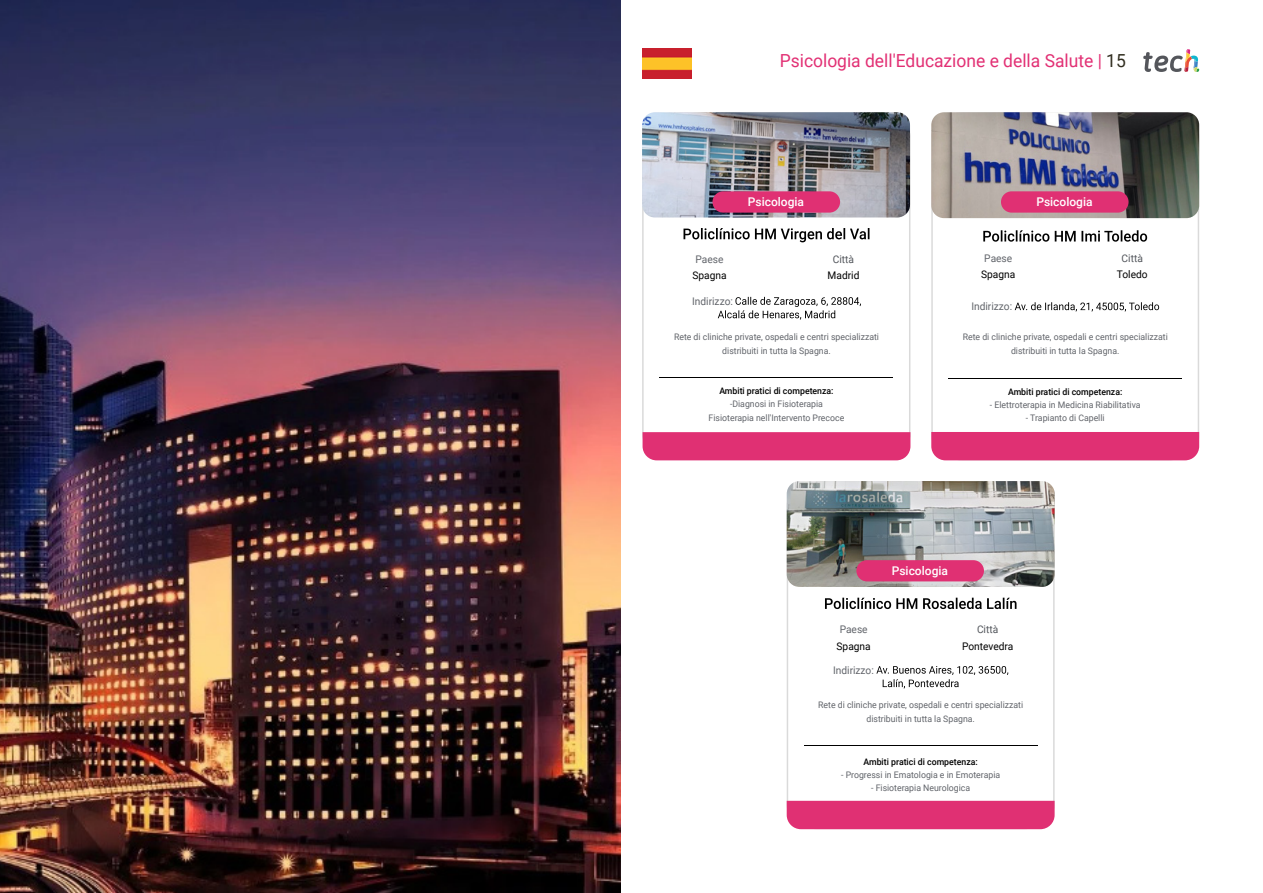
<style>
.page{position:relative;width:1263px;height:893px;background:#fff}
.page>*{position:absolute;margin:0;border:0;box-sizing:border-box;transform-origin:0 0}
.t1{font:18px "Roboto";color:#e23074}
.t2{font:500 12px "Roboto";color:#fff}
.t3{font:10.5px "Roboto";color:#61646a}
.t4{font:10.5px "Roboto";color:#000}
.t5{font:10.5px "Roboto";color:#52555b}
.t6{font:9px/13.5px "Roboto";color:#61646a;text-align:center}
.t7{font:500 9px "Roboto";color:#000}
.s1{color:#312e20}
</style>
<div class="page">
<img style="left:642px;top:49px;width:49px;height:30px">
<svg style="left:1143px;top:49px;width:56px;height:23px"></svg>
<img style="left:0;top:0;width:621px;height:893px">
<svg style="left:642px;top:133px;width:269px;height:317px"></svg>
<img style="left:642px;top:112px;width:268px;height:105px">
<div style="left:642px;top:432px;width:268px;height:28px;background:#e03073"></div>
<hr style="left:659px;top:377px;width:234px;height:1px;background:#000">
<svg style="left:683px;top:228px;width:186px;height:14px"></svg>
<svg style="left:718px;top:297px;width:143px;height:23px"></svg>
<div style="left:712px;top:191px;width:128px;height:22px;background:#e03073;border-radius:11px"></div>
<svg style="left:931px;top:123px;width:269px;height:338px"></svg>
<img style="left:931px;top:112px;width:268px;height:106px">
<div style="left:1001px;top:191px;width:127px;height:22px;background:#e03073;border-radius:11px"></div>
<div style="left:931px;top:432px;width:268px;height:28px;background:#e03073"></div>
<hr style="left:948px;top:379px;width:234px;height:1px;background:#000">
<svg style="left:983px;top:230px;width:164px;height:12px"></svg>
<svg style="left:1015px;top:302px;width:144px;height:10px"></svg>
<svg style="left:786px;top:490px;width:269px;height:340px"></svg>
<img style="left:787px;top:481px;width:267px;height:106px">
<div style="left:856px;top:560px;width:128px;height:21px;background:#e03073;border-radius:11px"></div>
<div style="left:787px;top:801px;width:267px;height:28px;background:#e03073"></div>
<hr style="left:804px;top:745px;width:233px;height:1px;background:#000">
<svg style="left:876px;top:666px;width:132px;height:23px"></svg>
<svg style="left:825px;top:598px;width:191px;height:11px"></svg>
<h1 class="t1" style="left:780px;top:48px;width:348px">Psicologia dell'Educazione e della Salute | <span class="s1">15</span></h1>
<p class="t3" style="left:695px;top:252px;width:29px">Paese</p>
<p class="t4" style="left:692px;top:268px;width:36px">Spagna</p>
<h2 class="t2" style="left:752px;top:193px;width:50px">Generico</h2>
<h2 class="t2" style="left:748px;top:194px;width:58px">Psicologia</h2>
<h2 class="t2" style="left:1036px;top:194px;width:58px">Psicologia</h2>
<p class="t5" style="left:833px;top:252px;width:23px">Città</p>
<p class="t4" style="left:827px;top:268px;width:33px">Madrid</p>
<p class="t3" style="left:984px;top:250px;width:29px">Paese</p>
<p class="t4" style="left:981px;top:267px;width:36px">Spagna</p>
<p class="t5" style="left:1121px;top:250px;width:23px">Città</p>
<p class="t4" style="left:1117px;top:267px;width:32px">Toledo</p>
<p class="t3" style="left:692px;top:294px;width:42px">Indirizzo:</p>
<p class="t6" style="left:674px;top:330px;width:207px">Rete di cliniche private, ospedali e centri specializzati distribuiti in tutta la Spagna.</p>
<p class="t7" style="left:719px;top:385px;width:116px">Ambiti pratici di competenza:</p>
<p class="t6" style="left:709px;top:397px;width:137px">-Diagnosi in Fisioterapia<br>Fisioterapia nell'Intervento Precoce</p>
<p class="t3" style="left:971px;top:299px;width:42px">Indirizzo:</p>
<p class="t6" style="left:963px;top:330px;width:207px">Rete di cliniche private, ospedali e centri specializzati distribuiti in tutta la Spagna.</p>
<p class="t7" style="left:1008px;top:385px;width:116px">Ambiti pratici di competenza:</p>
<p class="t6" style="left:990px;top:398px;width:152px">- Elettroterapia in Medicina Riabilitativa</p>
<p class="t6" style="left:1026px;top:411px;width:80px">- Trapianto di Capelli</p>
<p class="t3" style="left:840px;top:622px;width:29px">Paese</p>
<p class="t4" style="left:836px;top:639px;width:36px">Spagna</p>
<h2 class="t2" style="left:892px;top:563px;width:58px">Psicologia</h2>
<p class="t5" style="left:977px;top:622px;width:23px">Città</p>
<p class="t4" style="left:962px;top:639px;width:53px">Pontevedra</p>
<p class="t3" style="left:833px;top:662px;width:42px">Indirizzo:</p>
<p class="t6" style="left:818px;top:698px;width:207px">Rete di cliniche private, ospedali e centri specializzati distribuiti in tutta la Spagna.</p>
<p class="t7" style="left:863px;top:755px;width:116px">Ambiti pratici di competenza:</p>
<p class="t6" style="left:841px;top:768px;width:161px">- Progressi in Ematologia e in Emoterapia</p>
<p class="t6" style="left:871px;top:781px;width:101px">- Fisioterapia Neurologica</p>
</div>
